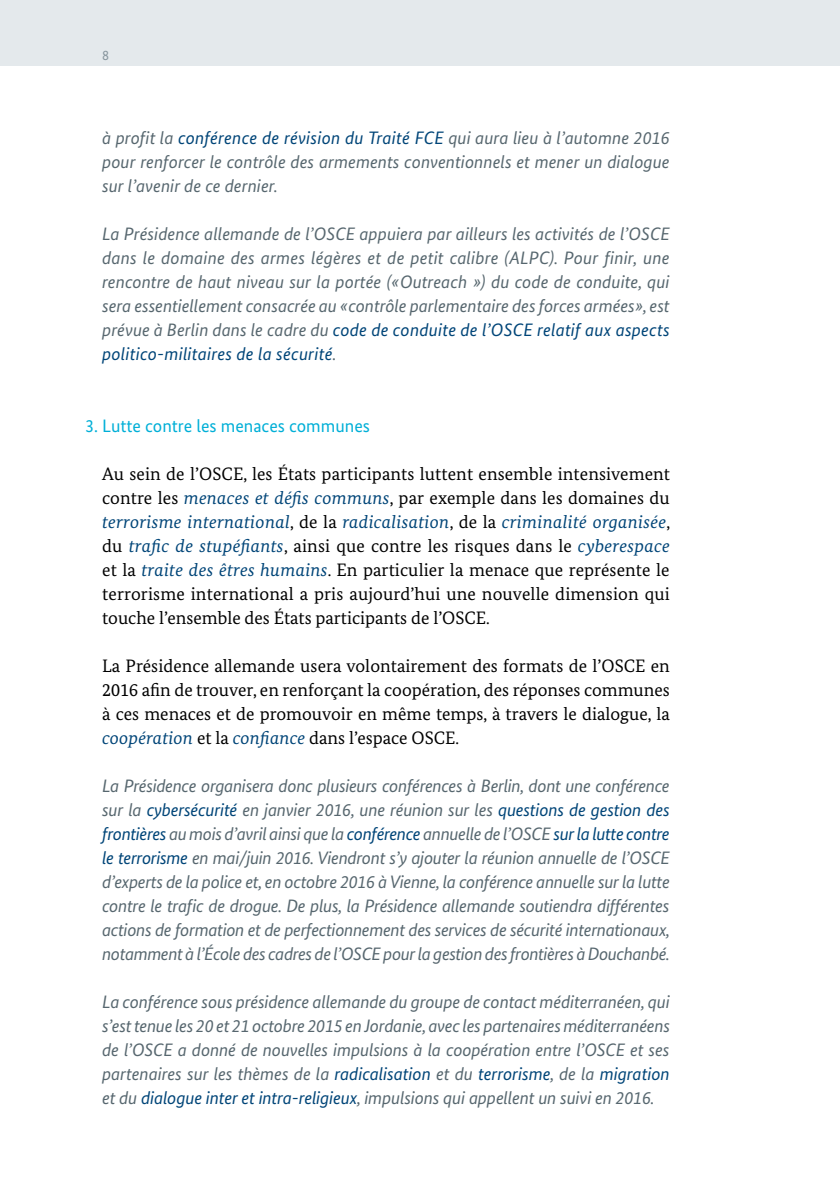
<style>
.page{position:relative;width:840px;height:1191px;background:#fff}
.page>*{position:absolute;margin:0;border:0;box-sizing:border-box;transform-origin:0 0}
.hervorgehoben{font:italic 18px/24px "Bundes Sans";letter-spacing:-.01em;color:#57676f;text-align:justify}
.Fließtext{font:18px/24px "Bundes Serif";color:#000;text-align:justify}
.t1{font:18px "Bundes Sans";color:#00afd7}
.t2{font:14px "Bundes Sans";color:#88969e}
.s1{color:#004578}
.s2{font-style:italic;color:#004578}
</style>
<div class="page">
<div style="left:0;top:0;width:839px;height:65px;background:#e4e9ec"></div>
<p class="t2" style="left:102px;top:47px;width:8px">8</p>
<p class="hervorgehoben" style="left:102px;top:126px;width:568px">à profit la <span class="s1">conférence de révision du Traité FCE</span> qui aura lieu à l’automne 2016 pour renforcer le contrôle des armements conventionnels et mener un dialogue sur l’avenir de ce dernier.</p>
<p class="hervorgehoben" style="left:102px;top:222px;width:568px">La Présidence allemande de l’OSCE appuiera par ailleurs les activités de l’OSCE dans le domaine des armes légères et de petit calibre (ALPC). Pour finir, une rencontre de haut niveau sur la portée («Outreach ») du code de conduite, qui sera essentiellement consacrée au «contrôle parlementaire des forces armées», est prévue à Berlin dans le cadre du <span class="s1">code de conduite de l’OSCE relatif aux aspects politico-militaires de la sécurité</span>.</p>
<p class="t1" style="left:85px;top:415px;width:286px">3. Lutte contre les menaces communes</p>
<p class="Fließtext" style="left:102px;top:462px;width:569px">Au sein de l’OSCE, les États participants luttent ensemble intensivement contre les <span class="s2">menaces et défis communs</span>, par exemple dans les domaines du <span class="s2">terrorisme international</span>, de la <span class="s2">radicalisation</span>, de la <span class="s2">criminalité organisée</span>, du <span class="s2">trafic de stupéfiants</span>, ainsi que contre les risques dans le <span class="s2">cyberespace </span>et la <span class="s2">traite des êtres humains</span>. En particulier la menace que représente le terrorisme international a pris aujourd’hui une nouvelle dimension qui touche l’ensemble des États participants de l’OSCE.</p>
<p class="Fließtext" style="left:102px;top:654px;width:569px">La Présidence allemande usera volontairement des formats de l’OSCE en 2016 afin de trouver, en renforçant la coopération, des réponses communes à ces menaces et de promouvoir en même temps, à travers le dialogue, la <span class="s2">coopération</span> et la <span class="s2">confiance</span> dans l’espace OSCE.</p>
<p class="hervorgehoben" style="left:102px;top:774px;width:569px">La Présidence organisera donc plusieurs conférences à Berlin, dont une conférence sur la <span class="s1">cybersécurité</span> en janvier 2016, une réunion sur les <span class="s1">questions de gestion des frontières</span> au mois d’avril ainsi que la <span class="s1">conférence</span> annuelle de l’OSCE <span class="s1">sur la lutte contre le terrorisme</span> en mai/juin 2016. Viendront s’y ajouter la réunion annuelle de l’OSCE d’experts de la police et, en octobre 2016 à Vienne, la conférence annuelle sur la lutte contre le trafic de drogue. De plus, la Présidence allemande soutiendra différentes actions de formation et de perfectionnement des services de sécurité internationaux, notamment à l’École des cadres de l’OSCE pour la gestion des frontières à Douchanbé.</p>
<p class="hervorgehoben" style="left:102px;top:990px;width:569px">La conférence sous présidence allemande du groupe de contact méditerranéen, qui s’est tenue les 20 et 21 octobre 2015 en Jordanie, avec les partenaires méditerranéens de l’OSCE a donné de nouvelles impulsions à la coopération entre l’OSCE et ses partenaires sur les thèmes de la <span class="s1">radicalisation</span> et du <span class="s1">terrorisme</span>, de la <span class="s1">migration </span>et du <span class="s1">dialogue inter et intra-religieux</span>, impulsions qui appellent un suivi en 2016.</p>
</div>
